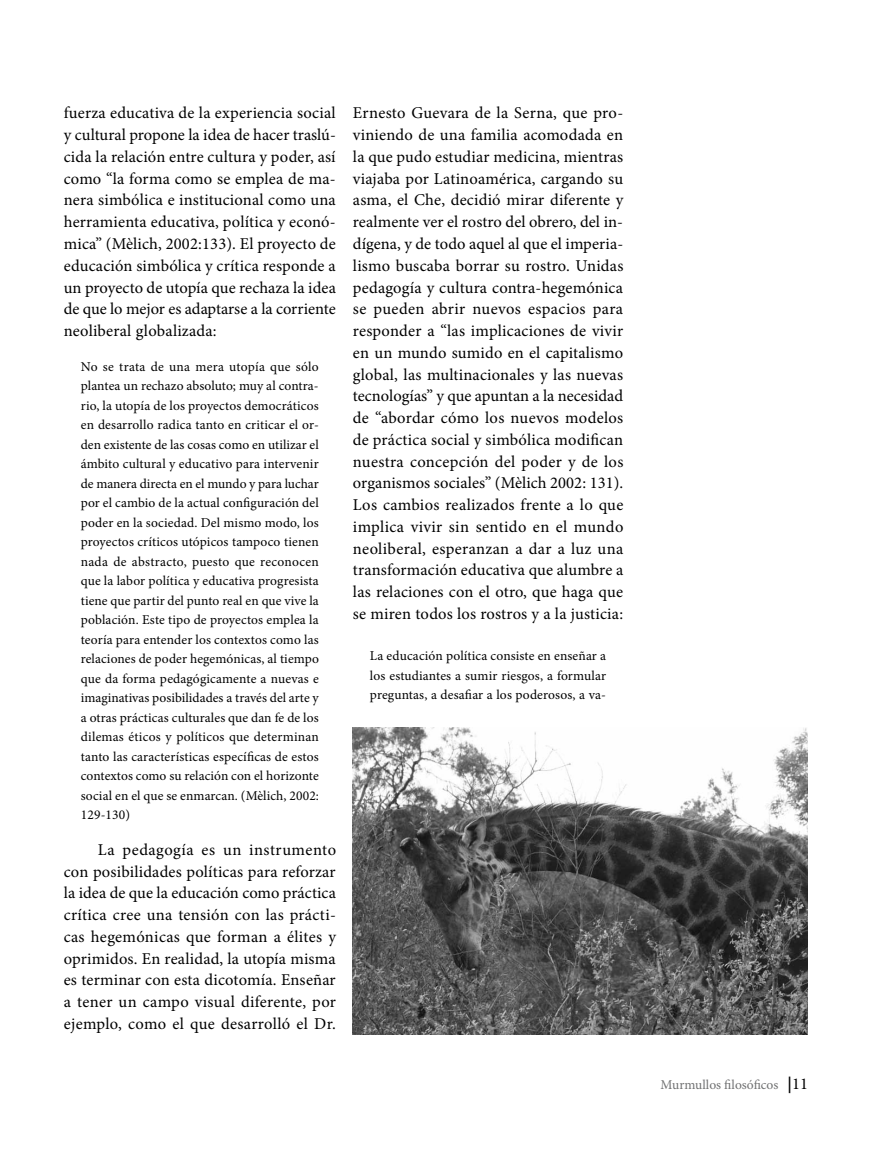
<style>
.page{position:relative;width:893px;height:1149px;background:#fff}
.page>*{position:absolute;margin:0;border:0;box-sizing:border-box;transform-origin:0 0}
.t1{font:16.5px/21.8px "Minion Pro";letter-spacing:.01em;color:#000;text-align:justify}
.t2{font:13.5px/19.5px "Minion Pro";letter-spacing:.01em;color:#000;text-align:justify}
.t3{font:13.5px "Minion Pro";color:#707172}
.s1{font-weight:700;font-size:16.5px;color:#000}
.s2{font-size:16.5px;color:#000}
</style>
<div class="page">
<img style="left:353px;top:727px;width:455px;height:306px">
<p class="t1" style="left:64px;top:102px;width:274px">fuerza educativa de la experiencia social y cultural propone la idea de hacer traslú&shy;cida la relación entre cultura y poder, así como “la forma como se emplea de ma&shy;nera simbólica e institucional como una herramienta educativa, política y econó&shy;mica” (Mèlich, 2002:133). El proyecto de educación simbólica y crítica responde a un proyecto de utopía que rechaza la idea de que lo mejor es adaptarse a la corriente neoliberal globalizada:</p>
<p class="t2" style="left:81px;top:356px;width:240px">No se trata de una mera utopía que sólo plantea un rechazo absoluto; muy al contra&shy;rio, la utopía de los proyectos democráticos en desarrollo radica tanto en criticar el or&shy;den existente de las cosas como en utilizar el ámbito cultural y educativo para intervenir de manera directa en el mundo y para luchar por el cambio de la actual configuración del poder en la sociedad. Del mismo modo, los proyectos críticos utópicos tampoco tienen nada de abstracto, puesto que reconocen que la labor política y educativa progresista tiene que partir del punto real en que vive la población. Este tipo de proyectos emplea la teoría para entender los contextos como las relaciones de poder hegemónicas, al tiempo que da forma pedagógicamente a nuevas e imaginativas posibilidades a través del arte y a otras prácticas culturales que dan fe de los dilemas éticos y políticos que determinan tanto las características específicas de estos contextos como su relación con el horizonte social en el que se enmarcan. (Mèlich, 2002:<br>129-130)</p>
<p class="t1" style="left:64px;top:838px;width:274px;text-indent:34px">La pedagogía es un instrumento con posibilidades políticas para reforzar la idea de que la educación como práctica crítica cree una tensión con las prácti&shy;cas hegemónicas que forman a élites y oprimidos. En realidad, la utopía misma es terminar con esta dicotomía. Enseñar a tener un campo visual diferente, por ejemplo, como el que desarrolló el Dr.</p>
<p class="t1" style="left:353px;top:102px;width:272px">Ernesto Guevara de la Serna, que pro&shy;viniendo de una familia acomodada en la que pudo estudiar medicina, mientras viajaba por Latinoamérica, cargando su asma, el Che, decidió mirar diferente y realmente ver el rostro del obrero, del in&shy;dígena, y de todo aquel al que el imperia&shy;lismo buscaba borrar su rostro. Unidas pedagogía y cultura contra-hegemónica se pueden abrir nuevos espacios para responder a “las implicaciones de vivir en un mundo sumido en el capitalismo global, las multinacionales y las nuevas tecnologías” y que apuntan a la necesidad de “abordar cómo los nuevos modelos de práctica social y simbólica modifican nuestra concepción del poder y de los organismos sociales” (Mèlich 2002: 131).<br>Los cambios realizados frente a lo que implica vivir sin sentido en el mundo neoliberal, esperanzan a dar a luz una transformación educativa que alumbre a las relaciones con el otro, que haga que se miren todos los rostros y a la justicia:</p>
<p class="t2" style="left:370px;top:646px;width:238px">La educación política consiste en enseñar a los estudiantes a sumir riesgos, a formular preguntas, a desafiar a los poderosos, a va-</p>
<p class="t3" style="left:661px;top:1074px;width:149px">Murmullos filosóficos <span class="s1">|</span><span class="s2">11</span></p>
</div>
